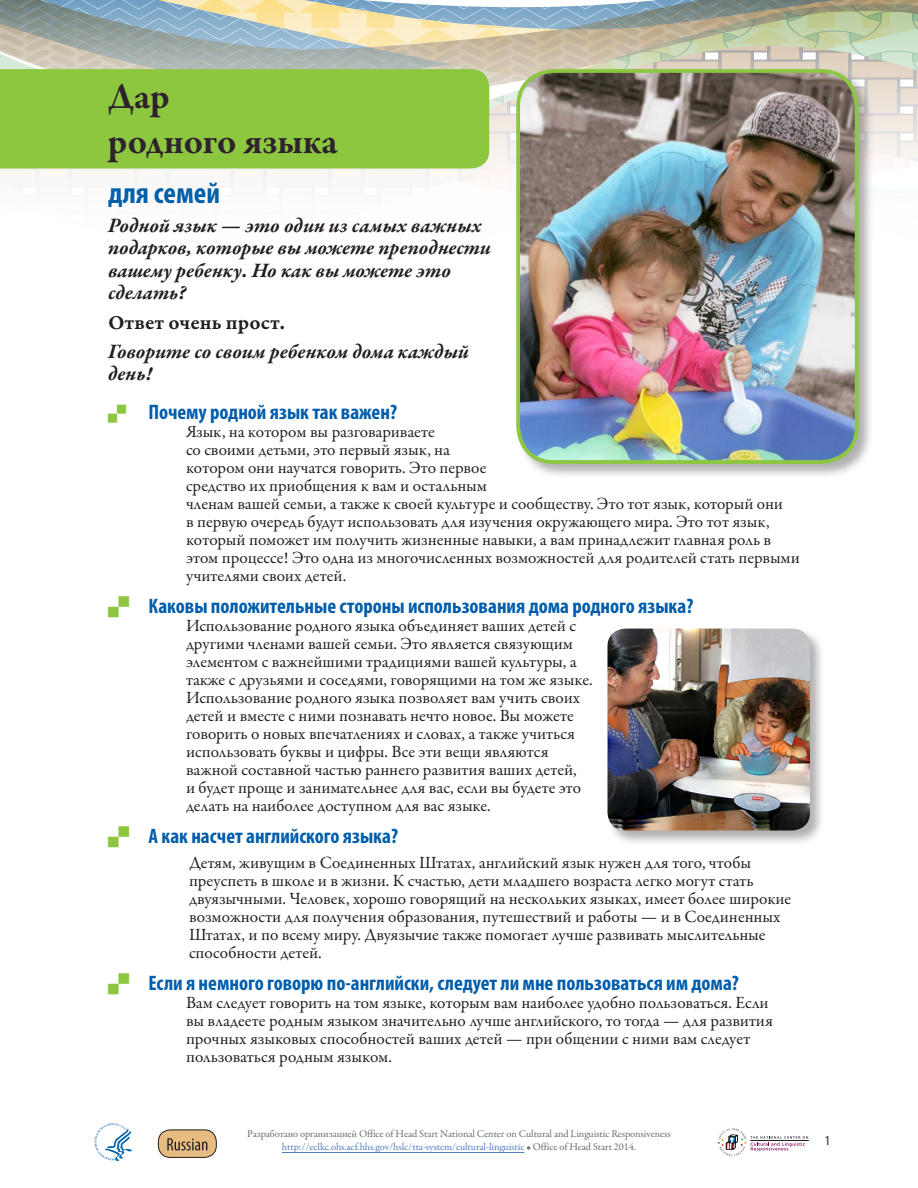
<style>
.page{position:relative;width:918px;height:1188px;background:#fff}
.page>*{position:absolute;margin:0;border:0;box-sizing:border-box;transform-origin:0 0}
.t1{font:700 37.5px/45px "Garamond Premr Pro";color:#2e222e}
.Heading_level1_After{font:700 condensed 30px "Myriad Pro";color:#0060a9}
.t2{font:700 condensed 21px "Myriad Pro";color:#015dab}
.top_text{font:italic 700 21px/22.5px "Garamond Premr Pro";letter-spacing:-.005em;color:#231f20}
.top_text2{font:21px "Garamond Premr Pro Smbd Capt";letter-spacing:.005em;color:#231f20}
.text_WBullet{font:17.25px/18px "Garamond Premr Pro";color:#231f20}
.text{font:17.25px/18px "Garamond Premr Pro";color:#231f20}
.t3{font:condensed 13.5px "Myriad Pro";color:#231f20}
.t4{font:10.5px/12.6px "Garamond Premr Pro";letter-spacing:-.01em;color:#6c6d70;text-align:center}
.s1{color:#517dbd}
</style>
<div class="page">
<div style="left:158px;top:1130px;width:58px;height:27px;background:#e6bc80;border-radius:12px"></div>
<div style="left:158px;top:1130px;width:59px;height:28px;border:1px solid #231f20;border-radius:12px"></div>
<svg style="left:167px;top:1138px;width:40px;height:13px"></svg>
<svg style="left:0;top:0;width:918px;height:4px"></svg>
<svg style="left:0;top:4px;width:918px;height:26px;background:#a8b5aa"></svg>
<svg style="left:0;top:30px;width:918px;height:152px"></svg>
<hr style="left:750px;top:1140px;width:59px;height:1px;background:#231f20">
<svg style="left:718px;top:1128px;width:90px;height:28px"></svg>
<hr style="left:282px;top:1152px;width:242px;height:1px;background:#517dbd">
<svg style="left:94px;top:1123px;width:38px;height:38px"></svg>
<div style="left:0;top:69px;width:489px;height:100px;background:#8dc63f"></div>
<div style="left:515px;top:68px;width:358px;height:411px;background:#231f20;opacity:.35"></div>
<div style="left:516px;top:69px;width:343px;height:395px;border:8px solid #8dc63f;border-radius:34px"></div>
<div style="left:606px;top:627px;width:219px;height:218px;background:#231f20;opacity:.35"></div>
<img style="left:520px;top:73px;width:335px;height:387px">
<img style="left:608px;top:629px;width:202px;height:202px">
<p class="t1" style="left:108px;top:74px;width:231px">Дар<br>родного языка</p>
<p class="Heading_level1_After" style="left:108px;top:174px;width:113px">для семей</p>
<p class="top_text" style="left:108px;top:215px;width:384px">Родной язык — это один из самых важных подарков, которые вы можете преподнести вашему ребенку. Но как вы можете это сделать?</p>
<p class="top_text2" style="left:108px;top:310px;width:179px">Ответ очень прост.</p>
<p class="top_text" style="left:108px;top:341px;width:362px">Говорите со своим ребенком дома каждый день!</p>
<p class="t2" style="left:148px;top:399px;width:250px">Почему родной язык так важен?</p>
<p class="text_WBullet" style="left:186px;top:423px;width:615px">Язык, на котором вы разговариваете<br>со своими детьми, это первый язык, на<br>котором они научатся говорить. Это первое<br>средство их приобщения к вам и остальным<br>членам вашей семьи, а также к своей культуре и сообществу. Это тот язык, который они<br>в первую очередь будут использовать для изучения окружающего мира. Это тот язык, который поможет им получить жизненные навыки, а вам принадлежит главная роль в этом процессе! Это одна из многочисленных возможностей для родителей стать первыми учителями своих детей.</p>
<p class="t2" style="left:149px;top:593px;width:547px">Каковы положительные стороны использования дома родного языка?</p>
<p class="text_WBullet" style="left:186px;top:617px;width:408px">Использование родного языка объединяет ваших детей с другими членами вашей семьи. Это является связующим элементом с важнейшими традициями вашей культуры, а также с друзьями и соседями, говорящими на том же языке.<br>Использование родного языка позволяет вам учить своих детей и вместе с ними познавать нечто новое. Вы можете говорить о новых впечатлениях и словах, а также учиться использовать буквы и цифры. Все эти вещи являются важной составной частью раннего развития ваших детей,<br>и будет проще и занимательнее для вас, если вы будете это делать на наиболее доступном для вас языке.</p>
<p class="t2" style="left:149px;top:823px;width:251px">А как насчет английского языка?</p>
<p class="text" style="left:189px;top:854px;width:604px">Детям, живущим в Соединенных Штатах, английский язык нужен для того, чтобы преуспеть в школе и в жизни. К счастью, дети младшего возраста легко могут стать двуязычными. Человек, хорошо говорящий на нескольких языках, имеет более широкие возможности для получения образования, путешествий и работы — и в Соединенных Штатах, и по всему миру. Двуязычие также помогает лучше развивать мыслительные способности детей.</p>
<p class="t2" style="left:149px;top:970px;width:592px">Если я немного говорю по-английски, следует ли мне пользоваться им дома?</p>
<p class="text_WBullet" style="left:186px;top:994px;width:588px">Вам следует говорить на том языке, которым вам наиболее удобно пользоваться. Если вы владеете родным языком значительно лучше английского, то тогда — для развития прочных языковых способностей ваших детей — при общении с ними вам следует пользоваться родным языком.</p>
<p class="t4" style="left:247px;top:1128px;width:425px">Разработано организацией Office of Head Start National Center on Cultural and Linguistic Responsiveness <span class="s1">http://eclkc.ohs.acf.hhs.gov/hslc/tta-system/cultural-linguistic</span> • Office of Head Start 2014.</p>
<p class="t3" style="left:825px;top:1133px;width:7px">1</p>
</div>
